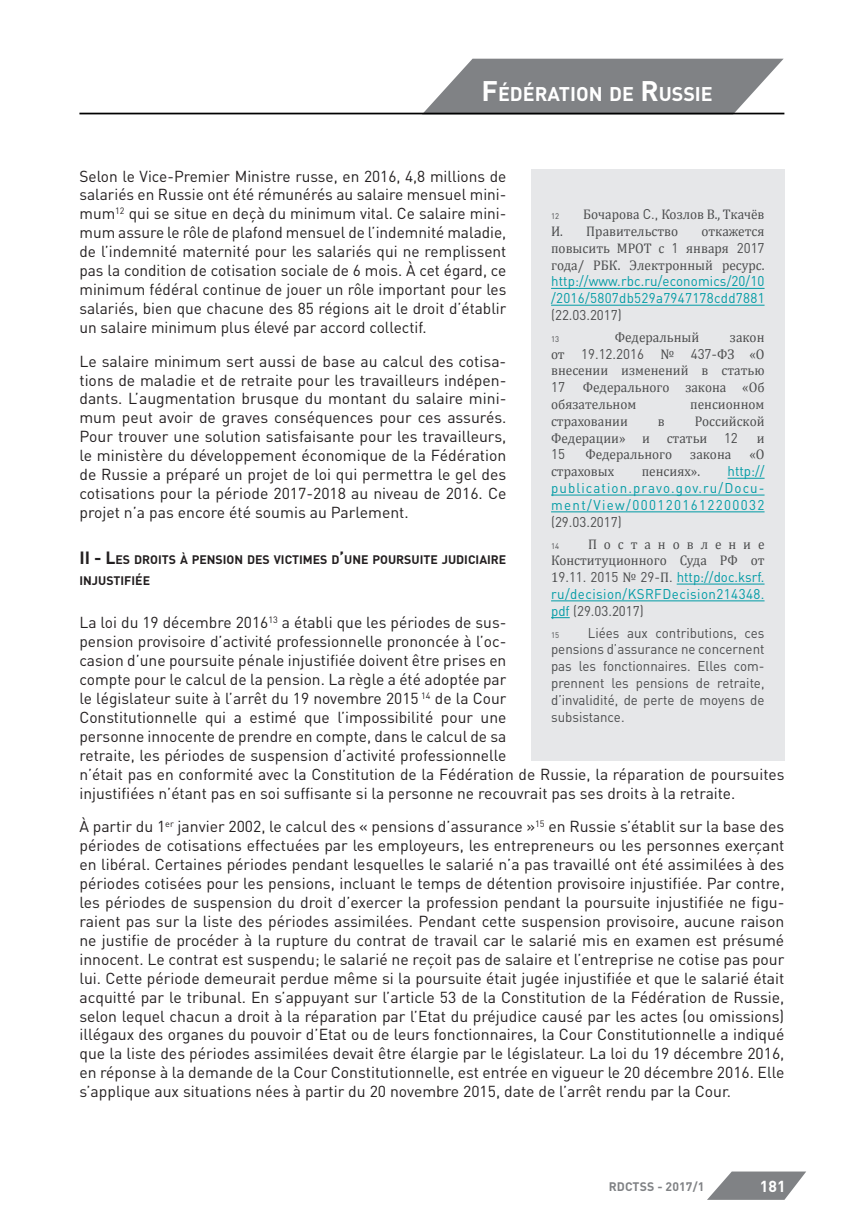
<style>
.page{position:relative;width:844px;height:1216px;background:#fff}
.page>*{position:absolute;margin:0;border:0;box-sizing:border-box;transform-origin:0 0}
.t1{font:700 19.6px "DIN";color:#fff}
.t2{font:15.75px/18.9px "DIN";color:#231f20;text-align:justify}
.t3{font:700 15.75px "DIN";color:#fff}
.t4{font:14px/16.8px "Cambria";color:#4b4c4d;scale:.95 1}
.t5{font:14px/16.8px "DIN";color:#4b4c4d;text-align:justify;scale:.95 1}
.t6{font:14px/16.8px "DIN";letter-spacing:.035em;color:#009ba5;text-align:justify;scale:.95 1}
.t7{font:700 12.25px/21px "DIN";color:#231f20}
.t8{font:700 12.25px "DIN";letter-spacing:.01em;color:#808285}
.t9{font:8.05px "DIN";color:#4b4c4d;scale:.95 1}
.s1{font-size:28px}
.s2{font-size:17.5px}
.s3{font-family:"DIN"}
.s4{font-family:"Cambria"}
.s5{font-family:"Cambria";color:#4b4c4d}
.s6{color:#4b4c4d}
</style>
<div class="page">
<svg style="left:708px;top:1171px;width:98px;height:28px"></svg>
<svg style="left:422px;top:59px;width:361px;height:54px;background:#909294"></svg>
<hr style="left:79px;top:113px;width:705px;height:1px;background:#000">
<div style="left:531px;top:169px;width:253px;height:591px;background:#e6e7e9"></div>
<hr style="left:551px;top:288px;width:213px;height:1px;background:#009ba5">
<hr style="left:551px;top:305px;width:213px;height:1px;background:#009ba5">
<hr style="left:727px;top:478px;width:37px;height:1px;background:#009ba5">
<hr style="left:551px;top:494px;width:213px;height:1px;background:#009ba5">
<hr style="left:551px;top:511px;width:213px;height:1px;background:#009ba5">
<hr style="left:676px;top:583px;width:88px;height:1px;background:#009ba5">
<hr style="left:551px;top:600px;width:213px;height:1px;background:#009ba5">
<svg style="left:551px;top:617px;width:18px;height:1px"></svg>
<p class="t1" style="left:481px;top:81px;width:233px"><span class="s1">F</span>ÉDÉRATION DE <span class="s1">R</span>USSIE</p>
<p class="t2" style="left:79px;top:166px;width:428px">Selon le Vice-Premier Ministre russe, en 2016, 4,8 millions de salariés en Russie ont été rémunérés au salaire mensuel mini&shy;mum<sup>12</sup> qui se situe en deçà du minimum vital. Ce salaire mini&shy;mum assure le rôle de plafond mensuel de l’indemnité maladie, de l’indemnité maternité pour les salariés qui ne remplissent pas la condition de cotisation sociale de 6 mois. À cet égard, ce minimum fédéral continue de jouer un rôle important pour les salariés, bien que chacune des 85 régions ait le droit d’établir un salaire minimum plus élevé par accord collectif.</p>
<p class="t2" style="left:79px;top:351px;width:428px">Le salaire minimum sert aussi de base au calcul des cotisa&shy;tions de maladie et de retraite pour les travailleurs indépen&shy;dants. L’augmentation brusque du montant du salaire mini&shy;mum peut avoir de graves conséquences pour ces assurés.<br>Pour trouver une solution satisfaisante pour les travailleurs, le ministère du développement économique de la Fédération de Russie a préparé un projet de loi qui permettra le gel des cotisations pour la période 2017-2018 au niveau de 2016. Ce projet n’a pas encore été soumis au Parlement.</p>
<p class="t7" style="left:79px;top:548px;width:428px"><span class="s2">II - L</span>ES DROITS À PENSION DES VICTIMES D<span class="s2">’</span>UNE POURSUITE JUDICIAIRE<br>INJUSTIFIÉE</p>
<p class="t2" style="left:79px;top:613px;width:706px;text-align:left">La loi du 19 décembre 2016<sup>13</sup> a établi que les périodes de sus-<br>pension provisoire d’activité professionnelle prononcée à l’oc-<br>casion d’une poursuite pénale injustifiée doivent être prises en<br>compte pour le calcul de la pension. La règle a été adoptée par<br>le législateur suite à l’arrêt du 19 novembre 2015 <sup>14</sup> de la Cour<br>Constitutionnelle qui a estimé que l’impossibilité pour une<br>personne innocente de prendre en compte, dans le calcul de sa<br>retraite, les périodes de suspension d’activité professionnelle<br>n’était pas en conformité avec la Constitution de la Fédération de Russie, la réparation de poursuites injustifiées n’étant pas en soi suffisante si la personne ne recouvrait pas ses droits à la retraite.</p>
<p class="t2" style="left:79px;top:817px;width:706px">À partir du 1<sup>er</sup> janvier 2002, le calcul des « pensions d’assurance »<sup>15</sup> en Russie s’établit sur la base des périodes de cotisations effectuées par les employeurs, les entrepreneurs ou les personnes exerçant en libéral. Certaines périodes pendant lesquelles le salarié n’a pas travaillé ont été assimilées à des périodes cotisées pour les pensions, incluant le temps de détention provisoire injustifiée. Par contre, les périodes de suspension du droit d’exercer la profession pendant la poursuite injustifiée ne figu&shy;raient pas sur la liste des périodes assimilées. Pendant cette suspension provisoire, aucune raison ne justifie de procéder à la rupture du contrat de travail car le salarié mis en examen est présumé innocent. Le contrat est suspendu; le salarié ne reçoit pas de salaire et l’entreprise ne cotise pas pour lui. Cette période demeurait perdue même si la poursuite était jugée injustifiée et que le salarié était acquitté par le tribunal. En s’appuyant sur l’article 53 de la Constitution de la Fédération de Russie, selon lequel chacun a droit à la réparation par l’Etat du préjudice causé par les actes (ou omissions) illégaux des organes du pouvoir d’Etat ou de leurs fonctionnaires, la Cour Constitutionnelle a indiqué que la liste des périodes assimilées devait être élargie par le législateur. La loi du 19 décembre 2016, en réponse à la demande de la Cour Constitutionnelle, est entrée en vigueur le 20 décembre 2016. Elle s’applique aux situations nées à partir du 20 novembre 2015, date de l’arrêt rendu par la Cour.</p>
<p class="t4" style="left:551px;top:206px;width:226px;text-indent:32px">Бочарова <span class="s3">C.,</span> Козлов В., Ткачёв<br>И. Правительство</p>
<p class="t9" style="left:551px;top:211px;width:10px">12</p>
<p class="t4" style="left:551px;top:223px;width:226px;text-align:justify;text-indent:150px">откажется повысить МРОТ с <span class="s3">1</span> января <span class="s3">2017 </span>года/ РБК. Электронный ресурс.</p>
<p class="t6" style="left:551px;top:273px;width:226px">http://www.rbc.ru/economics/20/10 /2016/5807db529a7947178cdd7881</p>
<p class="t5" style="left:551px;top:306px;width:76px">(22.03.2017)</p>
<p class="t9" style="left:551px;top:334px;width:10px">13</p>
<p class="t4" style="left:614px;top:328px;width:91px">Федеральный</p>
<p class="t4" style="left:729px;top:328px;width:38px">закон</p>
<p class="t5" style="left:551px;top:345px;width:226px"><span class="s4">от</span> 19.12.2016 <span class="s4">№</span> 437-<span class="s4">ФЗ «О</span></p>
<p class="t4" style="left:551px;top:362px;width:226px">внесении изменений в статью</p>
<p class="t5" style="left:551px;top:378px;width:16px">17</p>
<p class="t4" style="left:551px;top:379px;width:226px;text-indent:32px">Федерального закона «Об обязательном</p>
<p class="t4" style="left:690px;top:396px;width:80px">пенсионном</p>
<p class="t4" style="left:551px;top:412px;width:226px;text-indent:144px">Российской<br>Федерации» и статьи <span class="s3">12</span></p>
<p class="t4" style="left:551px;top:412px;width:82px">страховании</p>
<p class="t4" style="left:657px;top:412px;width:9px">в</p>
<p class="t4" style="left:756px;top:429px;width:10px">и</p>
<p class="t5" style="left:551px;top:446px;width:16px">15</p>
<p class="t4" style="left:585px;top:446px;width:93px">Федерального</p>
<p class="t4" style="left:690px;top:446px;width:45px">закона</p>
<p class="t4" style="left:749px;top:446px;width:17px">«О</p>
<p class="t4" style="left:551px;top:463px;width:68px">страховых</p>
<p class="t4" style="left:641px;top:463px;width:63px">пенсиях».</p>
<p class="t6" style="left:551px;top:462px;width:226px;text-indent:176px">http:// publication.pravo.gov.ru/Docu&shy;ment/View/0001201612200032</p>
<p class="t5" style="left:551px;top:513px;width:76px">(29.03.2017)</p>
<p class="t9" style="left:551px;top:540px;width:10px">14</p>
<p class="t4" style="left:551px;top:535px;width:226px;text-align:right">Постановление<br>Конституционного Суда РФ от</p>
<p class="t6" style="left:551px;top:568px;width:226px"><span class="s5">1</span><span class="s6">9.11. 2015</span> <span class="s5">№</span> <span class="s6">29-</span><span class="s5">П</span><span class="s6">.</span> http://doc.ksrf. ru/decision/KSRFDecision214348. pdf <span class="s6">(29.03.2017)</span></p>
<p class="t9" style="left:551px;top:629px;width:10px">15</p>
<p class="t5" style="left:551px;top:623px;width:226px;text-indent:37px">Liées aux contributions, ces pensions d’assurance ne concernent pas les fonctionnaires. Elles com&shy;prennent les pensions de retraite, d’invalidité, de perte de moyens de subsistance.</p>
<p class="t8" style="left:608px;top:1178px;width:97px">RDCTSS - 2017/1</p>
<p class="t3" style="left:759px;top:1176px;width:27px">181</p>
</div>
